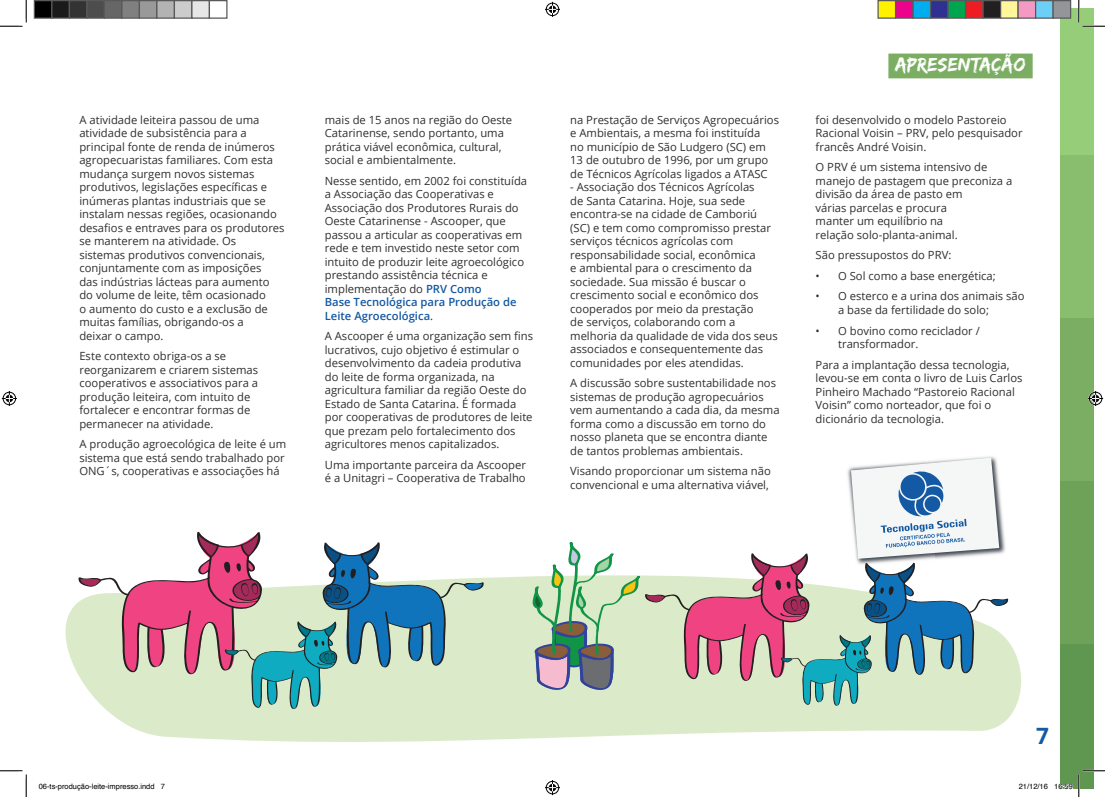
<style>
.page{position:relative;width:1105px;height:797px;background:#fff}
.page>*{position:absolute;margin:0;border:0;box-sizing:border-box;transform-origin:0 0}
.t1{font:700 22.5px "Open Sans";color:#1359a4}
.t2{font:20px "Edo";letter-spacing:.01em;color:#fff}
.t3{font:11.25px/13.5px "Open Sans";color:#312f30}
.t4{font:7.5px "Helvetica";color:#000}
.s1{font-weight:600;color:#1359a4}
</style>
<div class="page">
<div style="left:1060px;top:643px;width:34px;height:145px;background:#5f9751"></div>
<div style="left:1060px;top:480px;width:34px;height:163px;background:#6ea259"></div>
<div style="left:1060px;top:318px;width:34px;height:162px;background:#7bae63"></div>
<div style="left:1060px;top:155px;width:34px;height:163px;background:#89be6f"></div>
<div style="left:1060px;top:9px;width:34px;height:146px;background:#96cd79"></div>
<div style="left:888px;top:54px;width:145px;height:24px;background:#7bae63"></div>
<svg style="left:65px;top:576px;width:956px;height:166px;fill:#dbebc9"></svg>
<svg style="left:78px;top:531px;width:406px;height:178px"></svg>
<svg style="left:528px;top:457px;width:481px;height:249px"></svg>
<svg style="left:0;top:0;width:27px;height:27px"></svg>
<svg style="left:0;top:770px;width:27px;height:27px"></svg>
<svg style="left:1078px;top:0;width:27px;height:27px"></svg>
<svg style="left:545px;top:2px;width:15px;height:15px"></svg>
<svg style="left:545px;top:780px;width:15px;height:15px"></svg>
<svg style="left:2px;top:391px;width:15px;height:15px"></svg>
<svg style="left:1088px;top:391px;width:15px;height:15px"></svg>
<div style="left:34px;top:1px;width:18px;height:17px;background:#000"></div>
<div style="left:34px;top:0;width:18px;height:19px;border:1px solid #595959"></div>
<div style="left:52px;top:1px;width:17px;height:17px;background:#1a1a1a"></div>
<div style="left:51px;top:0;width:19px;height:19px;border:1px solid #595959"></div>
<div style="left:69px;top:1px;width:18px;height:17px;background:#333"></div>
<div style="left:69px;top:0;width:19px;height:19px;border:1px solid #595959"></div>
<div style="left:87px;top:1px;width:17px;height:17px;background:#4d4d4d"></div>
<div style="left:86px;top:0;width:19px;height:19px;border:1px solid #595959"></div>
<div style="left:104px;top:1px;width:18px;height:17px;background:#666"></div>
<div style="left:104px;top:0;width:18px;height:19px;border:1px solid #595959"></div>
<div style="left:122px;top:1px;width:17px;height:17px;background:#808080"></div>
<div style="left:121px;top:0;width:19px;height:19px;border:1px solid #595959"></div>
<div style="left:139px;top:1px;width:18px;height:17px;background:#999"></div>
<div style="left:139px;top:0;width:19px;height:19px;border:1px solid #595959"></div>
<div style="left:157px;top:1px;width:17px;height:17px;background:#b3b3b3"></div>
<div style="left:156px;top:0;width:19px;height:19px;border:1px solid #595959"></div>
<div style="left:174px;top:1px;width:18px;height:17px;background:#ccc"></div>
<div style="left:174px;top:0;width:18px;height:19px;border:1px solid #595959"></div>
<div style="left:192px;top:1px;width:17px;height:17px;background:#e6e6e6"></div>
<div style="left:191px;top:0;width:19px;height:19px;border:1px solid #595959"></div>
<div style="left:209px;top:0;width:19px;height:19px;border:1px solid #595959"></div>
<div style="left:878px;top:1px;width:17px;height:17px;background:#fff101"></div>
<div style="left:877px;top:0;width:19px;height:19px;border:1px solid #595959"></div>
<div style="left:895px;top:1px;width:18px;height:17px;background:#ed028c"></div>
<div style="left:895px;top:0;width:19px;height:19px;border:1px solid #595959"></div>
<div style="left:913px;top:1px;width:17px;height:17px;background:#00aeef"></div>
<div style="left:912px;top:0;width:19px;height:19px;border:1px solid #595959"></div>
<div style="left:930px;top:1px;width:18px;height:17px;background:#2e3092"></div>
<div style="left:930px;top:0;width:19px;height:19px;border:1px solid #595959"></div>
<div style="left:948px;top:1px;width:17px;height:17px;background:#00a54f"></div>
<div style="left:947px;top:0;width:19px;height:19px;border:1px solid #595959"></div>
<div style="left:965px;top:1px;width:18px;height:17px;background:#ee1d23"></div>
<div style="left:965px;top:0;width:19px;height:19px;border:1px solid #595959"></div>
<div style="left:983px;top:1px;width:17px;height:17px;background:#231f20"></div>
<div style="left:982px;top:0;width:19px;height:19px;border:1px solid #595959"></div>
<div style="left:1000px;top:1px;width:18px;height:17px;background:#fff79a"></div>
<div style="left:1000px;top:0;width:19px;height:19px;border:1px solid #595959"></div>
<div style="left:1018px;top:1px;width:17px;height:17px;background:#f499c2"></div>
<div style="left:1017px;top:0;width:19px;height:19px;border:1px solid #595959"></div>
<div style="left:1035px;top:1px;width:18px;height:17px;background:#6bcff6"></div>
<div style="left:1035px;top:0;width:19px;height:19px;border:1px solid #595959"></div>
<div style="left:1053px;top:1px;width:17px;height:17px;background:#939598"></div>
<div style="left:1052px;top:0;width:19px;height:19px;border:1px solid #595959"></div>
<svg style="left:1060px;top:770px;width:45px;height:27px"></svg>
<p class="t3" style="left:79px;top:112px;width:207px">A atividade leiteira passou de uma atividade de subsistência para a principal fonte de renda de inúmeros agropecuaristas familiares. Com esta mudança surgem novos sistemas produtivos, legislações específicas e inúmeras plantas industriais que se instalam nessas regiões, ocasionando desafios e entraves para os produtores se manterem na atividade. Os sistemas produtivos convencionais, conjuntamente com as imposições<br>das indústrias lácteas para aumento do volume de leite, têm ocasionado<br>o aumento do custo e a exclusão de muitas famílias, obrigando-os a<br>deixar o campo.</p>
<p class="t3" style="left:79px;top:349px;width:180px">Este contexto obriga-os a se reorganizarem e criarem sistemas cooperativos e associativos para a produção leiteira, com intuito de fortalecer e encontrar formas de permanecer na atividade.</p>
<p class="t3" style="left:79px;top:437px;width:208px">A produção agroecológica de leite é um sistema que está sendo trabalhado por<br>ONG´s, cooperativas e associações há</p>
<p class="t3" style="left:325px;top:112px;width:189px">mais de 15 anos na região do Oeste<br>Catarinense, sendo portanto, uma prática viável econômica, cultural, social e ambientalmente.</p>
<p class="t3" style="left:325px;top:173px;width:204px">Nesse sentido, em 2002 foi constituída a Associação das Cooperativas e Associação dos Produtores Rurais do Oeste Catarinense - Ascooper, que passou a articular as cooperativas em rede e tem investido neste setor com intuito de produzir leite agroecológico prestando assistência técnica e implementação do <span class="s1">PRV Como<br>Base Tecnológica para Produção de Leite Agroecológica</span>.</p>
<p class="t3" style="left:325px;top:329px;width:210px">A Ascooper é uma organização sem fins lucrativos, cujo objetivo é estimular o desenvolvimento da cadeia produtiva do leite de forma organizada, na agricultura familiar da região Oeste do Estado de Santa Catarina. É formada por cooperativas de produtores de leite que prezam pelo fortalecimento dos agricultores menos capitalizados.</p>
<p class="t3" style="left:325px;top:458px;width:203px">Uma importante parceira da Ascooper é a Unitagri – Cooperativa de Trabalho</p>
<p class="t3" style="left:570px;top:112px;width:210px">na Prestação de Serviços Agropecuários e Ambientais, a mesma foi instituída<br>no município de São Ludgero (SC) em 13 de outubro de 1996, por um grupo de Técnicos Agrícolas ligados a ATASC</p>
<p class="t3" style="left:570px;top:180px;width:209px">- Associação dos Técnicos Agrícolas<br>de Santa Catarina. Hoje, sua sede encontra-se na cidade de Camboriú (SC) e tem como compromisso prestar serviços técnicos agrícolas com responsabilidade social, econômica<br>e ambiental para o crescimento da sociedade. Sua missão é buscar o crescimento social e econômico dos cooperados por meio da prestação<br>de serviços, colaborando com a melhoria da qualidade de vida dos seus associados e consequentemente das comunidades por eles atendidas.</p>
<p class="t3" style="left:570px;top:376px;width:211px">A discussão sobre sustentabilidade nos sistemas de produção agropecuários vem aumentando a cada dia, da mesma forma como a discussão em torno do nosso planeta que se encontra diante de tantos problemas ambientais.</p>
<p class="t3" style="left:570px;top:464px;width:202px">Visando proporcionar um sistema não convencional e uma alternativa viável,</p>
<h2 class="t2" style="left:895px;top:53px;width:132px">Apresentação</h2>
<p class="t3" style="left:816px;top:112px;width:209px">foi desenvolvido o modelo Pastoreio<br>Racional Voisin – PRV, pelo pesquisador francês André Voisin.</p>
<p class="t3" style="left:816px;top:160px;width:198px">O PRV é um sistema intensivo de manejo de pastagem que preconiza a divisão da área de pasto em<br>várias parcelas e procura<br>manter um equilíbrio na<br>relação solo-planta-animal.</p>
<p class="t3" style="left:816px;top:248px;width:137px">São pressupostos do PRV:</p>
<p class="t3" style="left:816px;top:269px;width:182px">• O Sol como a base energética;</p>
<p class="t3" style="left:838px;top:289px;width:188px;text-indent:-22px">• O esterco e a urina dos animais são a base da fertilidade do solo;</p>
<p class="t3" style="left:838px;top:323px;width:143px;text-indent:-22px">• O bovino como reciclador / transformador.</p>
<p class="t3" style="left:816px;top:357px;width:208px">Para a implantação dessa tecnologia, levou-se em conta o livro de Luis Carlos Pinheiro Machado “Pastoreio Racional Voisin” como norteador, que foi o dicionário da tecnologia.</p>
<h1 class="t1" style="left:1036px;top:719px;width:14px">7</h1>
<p class="t4" style="left:39px;top:781px;width:128px">06-ts-produção-leite-impresso.indd 7</p>
<p class="t4" style="left:1019px;top:781px;width:56px">21/12/16 16:59</p>
</div>
